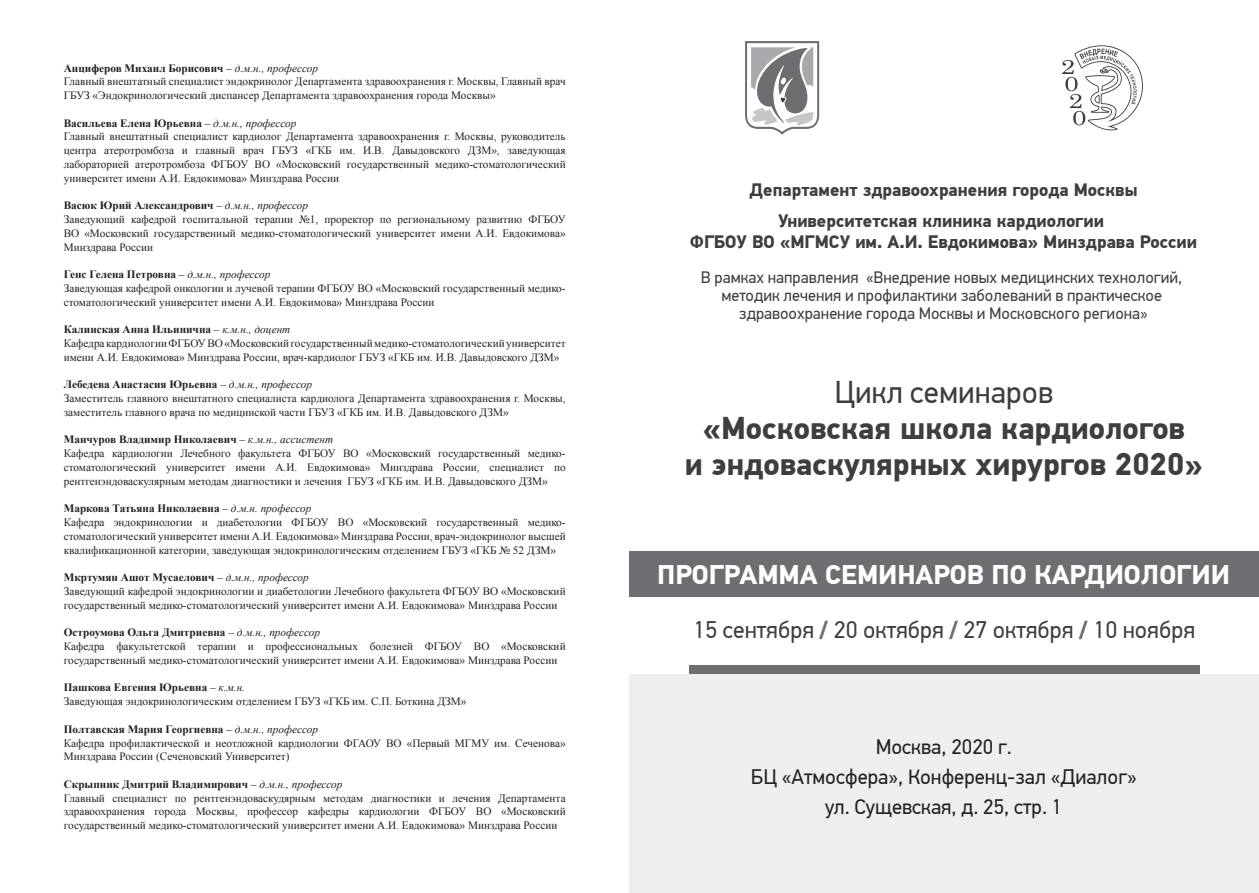
<style>
.page{position:relative;width:1259px;height:893px;background:#fff}
.page>*{position:absolute;margin:0;border:0;box-sizing:border-box;transform-origin:0 0}
.t1{font:700 31.5px/36px "PF Din Text Pro";color:#3e3e3f;text-align:center}
.t2{font:31.5px "PF Din Text Pro";color:#3e3e3f}
.t3{font:700 27px "PF Din Text Pro";color:#fff}
.t4{font:24px "PF Din Text Pro";color:#3e3e3f}
.t5{font:21px/30px "PF Din Text Pro";color:#231f20;text-align:center}
.t6{font:700 18px/31.5px "PF Din Text Pro";color:#3e3e3f;text-align:center}
.t7{font:16.5px/18px "PF Din Text Pro";color:#3e3e3f;text-align:center}
.t8{font:11.25px/13.8px "Times New Roman";color:#231f20}
.s1{font-weight:700}
.s2{font-style:italic}
.s3{font-weight:700;color:#6d6e71}
</style>
<div class="page">
<div style="left:629px;top:674px;width:630px;height:219px;background:#eeeeef"></div>
<div style="left:629px;top:551px;width:630px;height:46px;background:#6d6e71"></div>
<div style="left:689px;top:666px;width:510px;height:8px;background:#6d6e71"></div>
<svg style="left:745px;top:41px;width:74px;height:94px"></svg>
<svg style="left:1062px;top:45px;width:81px;height:85px"></svg>
<p class="t8" style="left:64px;top:61px;width:503px"><span class="s1">Анциферов Михаил Борисович</span> – <span class="s2">д.м.н., профессор<br></span>Главный внештатный специалист эндокринолог Департамента здравоохранения г. Москвы, Главный врач<br>ГБУЗ «Эндокринологический диспансер Департамента здравоохранения города Москвы»</p>
<p class="t8" style="left:64px;top:116px;width:503px"><span class="s1">Васильева Елена Юрьевна</span> – <span class="s2">д.м.н., профессор<br></span>Главный внештатный специалист кардиолог Департамента здравоохранения г. Москвы, руководитель центра атеротромбоза и главный врач ГБУЗ «ГКБ им. И.В. Давыдовского ДЗМ», заведующая лабораторией атеротромбоза ФГБОУ ВО «Московский государственный медико-стоматологический университет имени А.И. Евдокимова» Минздрава России</p>
<p class="t8" style="left:64px;top:198px;width:503px"><span class="s1">Васюк Юрий Александрович</span> – <span class="s2">д.м.н., профессор<br></span>Заведующий кафедрой госпитальной терапии №1, проректор по региональному развитию ФГБОУ ВО «Московский государственный медико-стоматологический университет имени А.И. Евдокимова» Минздрава России</p>
<p class="t8" style="left:64px;top:267px;width:503px"><span class="s1">Генс Гелена Петровна</span> – <span class="s2">д.м.н., профессор<br></span>Заведующая кафедрой онкологии и лучевой терапии ФГБОУ ВО «Московский государственный медико&shy;стоматологический университет имени А.И. Евдокимова» Минздрава России</p>
<p class="t8" style="left:64px;top:322px;width:503px"><span class="s1">Калинская Анна Ильинична</span> – <span class="s2">к.м.н., доцент<br></span>Кафедра кардиологии ФГБОУ ВО «Московский государственный медико-стоматологический университет имени А.И. Евдокимова» Минздрава России, врач-кардиолог ГБУЗ «ГКБ им. И.В. Давыдовского ДЗМ»</p>
<p class="t8" style="left:64px;top:378px;width:503px"><span class="s1">Лебедева Анастасия Юрьевна</span> – <span class="s2">д.м.н., профессор<br></span>Заместитель главного внештатного специалиста кардиолога Департамента здравоохранения г. Москвы, заместитель главного врача по медицинской части ГБУЗ «ГКБ им. И.В. Давыдовского ДЗМ»</p>
<p class="t8" style="left:64px;top:433px;width:503px"><span class="s1">Манчуров Владимир Николаевич</span> – <span class="s2">к.м.н., ассистент<br></span>Кафедра кардиологии Лечебного факультета ФГБОУ ВО «Московский государственный медико&shy;стоматологический университет имени А.И. Евдокимова» Минздрава России, специалист по рентгенэндоваскулярным методам диагностики и лечения ГБУЗ «ГКБ им. И.В. Давыдовского ДЗМ»</p>
<p class="t8" style="left:64px;top:501px;width:503px"><span class="s1">Маркова Татьяна Николаевна</span> – <span class="s2">д.м.н. профессор<br></span>Кафедра эндокринологии и диабетологии ФГБОУ ВО «Московский государственный медико&shy;стоматологический университет имени А.И. Евдокимова» Минздрава России, врач-эндокринолог высшей квалификационной категории, заведующая эндокринологическим отделением ГБУЗ «ГКБ № 52 ДЗМ»</p>
<p class="t8" style="left:64px;top:570px;width:503px"><span class="s1">Мкртумян Ашот Мусаелович</span> – <span class="s2">д.м.н., профессор<br></span>Заведующий кафедрой эндокринологии и диабетологии Лечебного факультета ФГБОУ ВО «Московский государственный медико-стоматологический университет имени А.И. Евдокимова» Минздрава России</p>
<p class="t8" style="left:64px;top:625px;width:503px"><span class="s1">Остроумова Ольга Дмитриевна</span> – <span class="s2">д.м.н., профессор<br></span>Кафедра факультетской терапии и профессиональных болезней ФГБОУ ВО «Московский государственный медико-стоматологический университет имени А.И. Евдокимова» Минздрава России</p>
<p class="t8" style="left:64px;top:681px;width:404px"><span class="s1">Пашкова Евгения Юрьевна</span> – <span class="s2">к.м.н.<br></span>Заведующая эндокринологическим отделением ГБУЗ «ГКБ им. С.П. Боткина ДЗМ»</p>
<p class="t8" style="left:64px;top:722px;width:503px"><span class="s1">Полтавская Мария Георгиевна</span> – <span class="s2">д.м.н., профессор<br></span>Кафедра профилактической и неотложной кардиологии ФГАОУ ВО «Первый МГМУ им. Сеченова»<br>Минздрава России (Сеченовский Университет)</p>
<p class="t8" style="left:64px;top:777px;width:503px"><span class="s1">Скрыпник Дмитрий Владимирович</span> – <span class="s2">д.м.н., профессор<br></span>Главный специалист по рентгенэндоваскудярным методам диагностики и лечения Департамента здравоохранения города Москвы, профессор кафедры кардиологии ФГБОУ ВО «Московский государственный медико-стоматологический университет имени А.И. Евдокимова» Минздрава России</p>
<h3 class="t6" style="left:749px;top:174px;width:389px">Департамент здравоохранения города Москвы<br>Университетская клиника кардиологии</h3>
<h3 class="t6" style="left:690px;top:227px;width:508px">ФГБОУ ВО «МГМСУ им. А.И. Евдокимова» Минздрава России</h3>
<h3 class="t7" style="left:701px;top:269px;width:483px">В рамках направления «Внедрение новых медицинских технологий, методик лечения и профилактики заболеваний в практическое здравоохранение города Москвы и Московского региона»</h3>
<h1 class="t2" style="left:834px;top:374px;width:220px">Цикл семинаров</h1>
<h1 class="t1" style="left:685px;top:411px;width:520px">«Московская школа кардиологов<br>и эндоваскулярных хирургов 2020»</h1>
<h2 class="t3" style="left:657px;top:558px;width:574px">ПРОГРАММА СЕМИНАРОВ ПО КАРДИОЛОГИИ</h2>
<h3 class="t4" style="left:693px;top:615px;width:503px">15 сентября <span class="s3">/</span> 20 октября <span class="s3">/</span> 27 октября <span class="s3">/</span> 10 ноября</h3>
<h3 class="t5" style="left:751px;top:732px;width:387px">Москва, 2020 г.<br>БЦ «Атмосфера», Конференц-зал «Диалог» ул. Сущевская, д. 25, стр. 1</h3>
</div>
